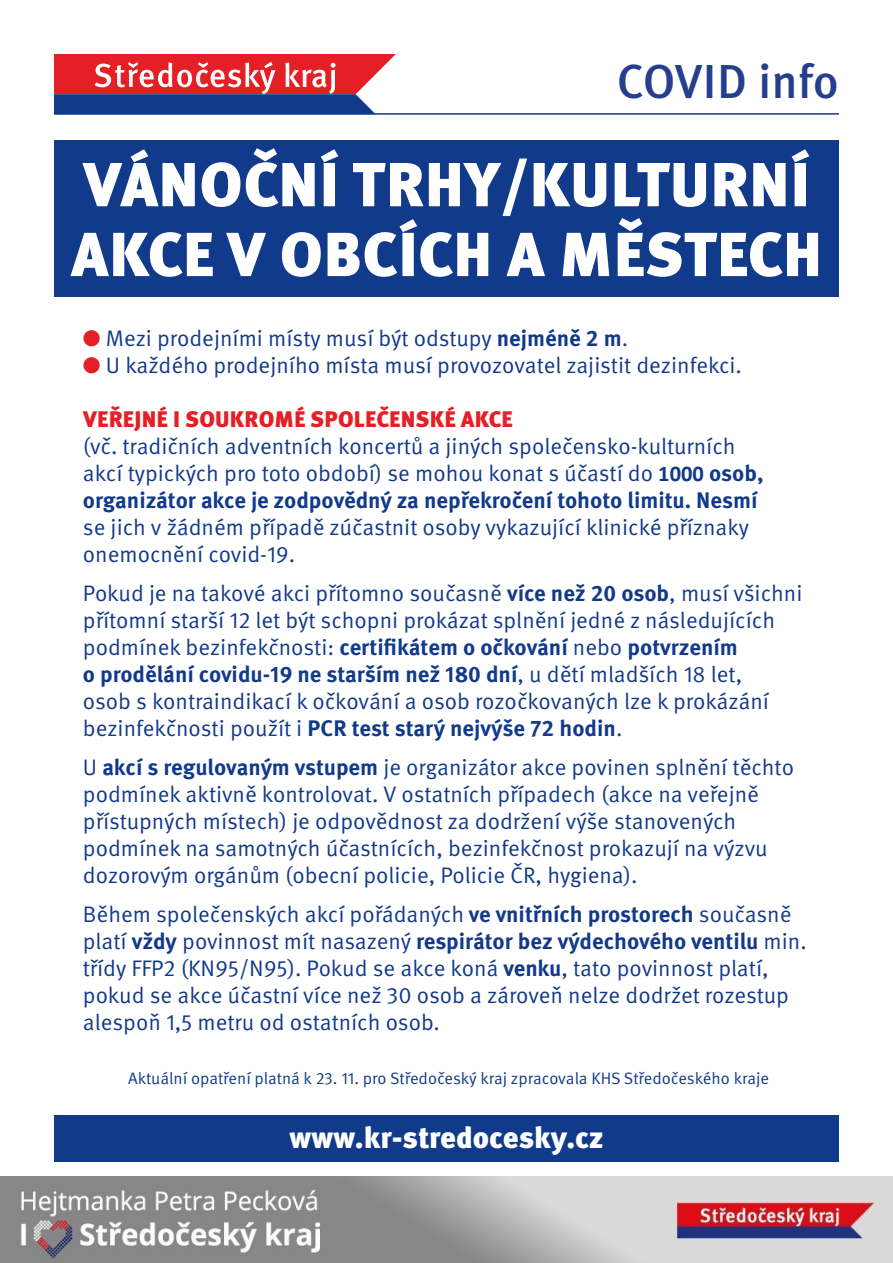
<style>
.page{position:relative;width:893px;height:1263px;background:#fff}
.page>*{position:absolute;margin:0;border:0;box-sizing:border-box;transform-origin:0 0}
.t1{font:900 62.1px/69.9px "Meta Pro";letter-spacing:.01em;color:#fff}
.t2{font:500 47.7px "Meta Pro";color:#253f8e}
.t3{font:900 30px "Meta Pro";letter-spacing:-.005em;color:#fff}
.t4{font:22.5px/27px "Meta Pro";color:#123a8a}
.t5{font:900 22.5px "Meta Pro";letter-spacing:.01em;color:#e41f25}
.t6{font:16.5px "Meta Pro";color:#123a8a}
.s1{color:#e41f25}
.s2{font-weight:700}
.s3{font-family:"Calibri";font-weight:700}
</style>
<div class="page">
<div style="left:54px;top:140px;width:785px;height:157px;background:#123a8a"></div>
<div style="left:54px;top:1115px;width:785px;height:47px;background:#123a8a"></div>
<svg style="left:54px;top:54px;width:342px;height:59px;background:#ab4d67"></svg>
<hr style="left:54px;top:113px;width:785px;height:2px;background:#123a8a">
<img style="left:0;top:1176px;width:892px;height:87px">
<p class="t2" style="left:617px;top:45px;width:224px">COVID info</p>
<p class="t1" style="left:71px;top:147px;width:753px">VÁNOČNÍ TRHY/KULTURNÍ<br>AKCE V OBCÍCH A MĚSTECH</p>
<p class="t4" style="left:83px;top:323px;width:547px"><span class="s1">●</span> Mezi prodejními místy musí být odstupy <span class="s2">nejméně 2 m</span>.</p>
<p class="t4" style="left:83px;top:350px;width:661px"><span class="s1">●</span> U každého prodejního místa musí provozovatel zajistit dezinfekci.</p>
<p class="t5" style="left:83px;top:401px;width:431px">VEŘEJNÉ I SOUKROMÉ SPOLEČENSKÉ AKCE</p>
<p class="t4" style="left:83px;top:431px;width:682px">(vč. tradičních adventních koncertů a jiných společensko-kulturních akcí typických pro toto období) se mohou konat s účastí do <span class="s3">1000</span> <span class="s2">osob, organizátor akce je zodpovědný za nepřekročení tohoto limitu. Nesmí </span>se jich v žádném případě zúčastnit osoby vykazující klinické příznaky onemocnění covid-19.</p>
<p class="t4" style="left:83px;top:578px;width:721px">Pokud je na takové akci přítomno současně <span class="s2">více než 20 osob</span>, musí všichni přítomní starší 12 let být schopni prokázat splnění jedné z následujících podmínek bezinfekčnosti: <span class="s2">certifikátem o očkování</span> nebo <span class="s2">potvrzením<br>o prodělání covidu-19 ne starším než 180 dní</span>, u dětí mladších 18 let,<br>osob s kontraindikací k očkování a osob rozočkovaných lze k prokázání bezinfekčnosti použít i <span class="s2">PCR test starý nejvýše 72 hodin</span>.</p>
<p class="t4" style="left:83px;top:752px;width:713px">U <span class="s2">akcí s regulovaným vstupem</span> je organizátor akce povinen splnění těchto podmínek aktivně kontrolovat. V ostatních případech (akce na veřejně přístupných místech) je odpovědnost za dodržení výše stanovených podmínek na samotných účastnících, bezinfekčnost prokazují na výzvu dozorovým orgánům (obecní policie, Policie ČR, hygiena).</p>
<p class="t4" style="left:83px;top:899px;width:725px">Během společenských akcí pořádaných <span class="s2">ve vnitřních prostorech</span> současně platí <span class="s2">vždy</span> povinnost mít nasazený <span class="s2">respirátor bez výdechového ventilu</span> min. třídy FFP2 (KN95/N95). Pokud se akce koná <span class="s2">venku</span>, tato povinnost platí, pokud se akce účastní více než 30 osob a zároveň nelze dodržet rozestup alespoň 1,5 metru od ostatních osob.</p>
<p class="t6" style="left:128px;top:1065px;width:642px">Aktuální opatření platná k 23. 11. pro Středočeský kraj zpracovala KHS Středočeského kraje</p>
<p class="t3" style="left:290px;top:1114px;width:315px">www.kr-stredocesky.cz</p>
</div>
